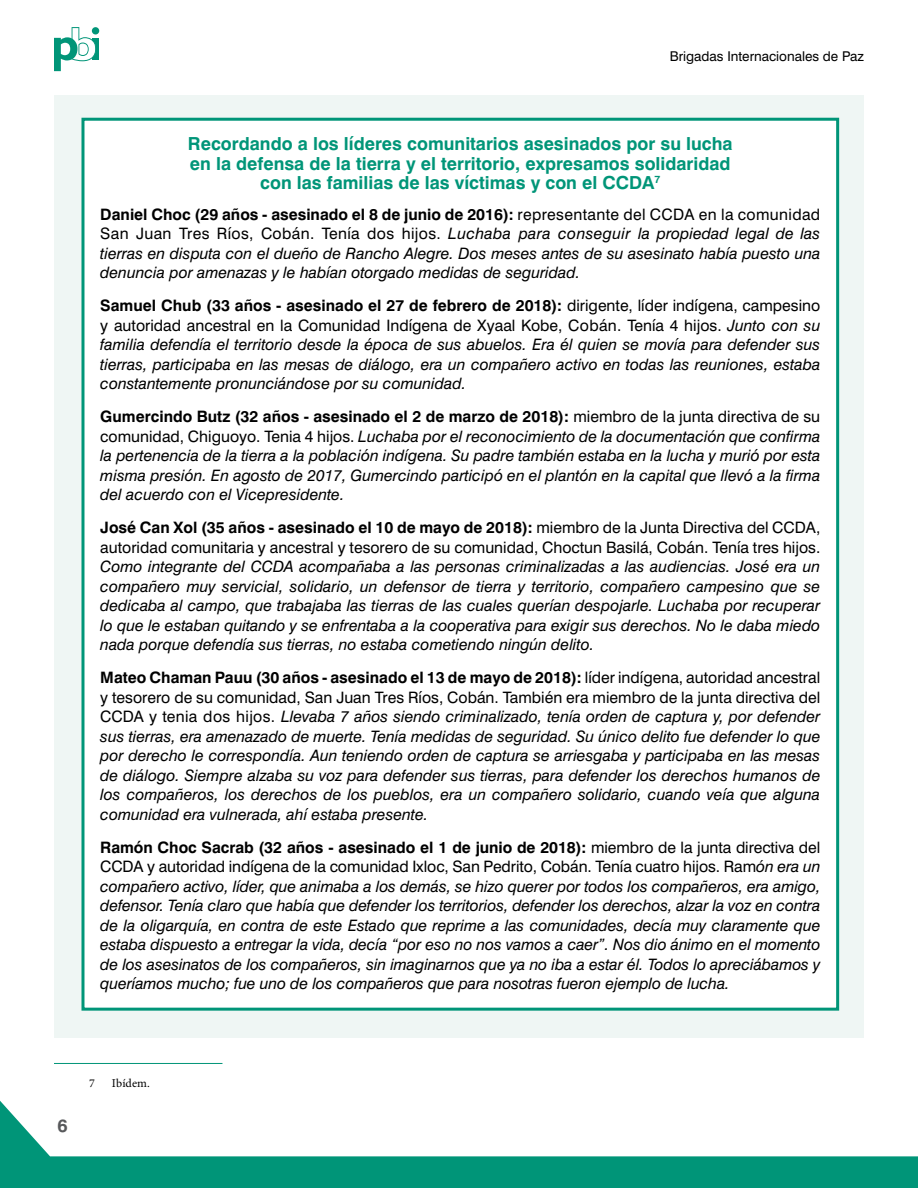
<style>
.page{position:relative;width:918px;height:1188px;background:#fff}
.page>*{position:absolute;margin:0;border:0;box-sizing:border-box;transform-origin:0 0}
.t1{font:700 18px/19.5px "Swiss 721 BT";color:#009578;text-align:center}
.t2{font:700 18px "Swiss 721 BT";color:#58595b}
.t3{font:italic 15.75px/19.5px "Swiss 721 BT";color:#000;text-align:justify}
.t4{font:15.75px/19.5px "Swiss 721 BT";color:#000}
.t5{font:13.5px "Swiss 721 BT";color:#000}
.t6{font:12px "Minion Pro";letter-spacing:.01em;color:#000}
.s1{font-weight:700;font-style:normal}
.s2{font-style:normal}
.s3{font-weight:700}
</style>
<div class="page">
<svg style="left:0;top:1063px;width:918px;height:125px"></svg>
<div style="left:92px;top:38px;width:7px;height:22px;background:#009578"></div>
<div style="left:92px;top:27px;width:7px;height:7px;background:#009578;border-radius:50%"></div>
<svg style="left:54px;top:27px;width:42px;height:44px"></svg>
<div style="left:54px;top:95px;width:810px;height:942px;background:#eff6f4"></div>
<div style="left:81px;top:118px;width:758px;height:893px;background:#fff;border:3px solid #009578"></div>
<hr style="left:54px;top:1063px;width:168px;height:1px;background:#009578">
<p class="t5" style="left:670px;top:48px;width:196px">Brigadas Internacionales de Paz</p>
<p class="t1" style="left:188px;top:134px;width:546px">Recordando a los líderes comunitarios asesinados por su lucha en la defensa de la tierra y el territorio, expresamos solidaridad con las familias de las víctimas y con el CCDA<sup>7</sup></p>
<p class="t3" style="left:100px;top:204px;width:722px"><span class="s1">Daniel Choc (29 años - asesinado el 8 de junio de 2016):</span> <span class="s2">representante del CCDA en la comunidad San Juan Tres Ríos, Cobán. Tenía dos hijos.</span> Luchaba para conseguir la propiedad legal de las tierras en disputa con el dueño de Rancho Alegre. Dos meses antes de su asesinato había puesto una denuncia por amenazas y le habían otorgado medidas de seguridad.</p>
<p class="t3" style="left:100px;top:296px;width:722px"><span class="s1">Samuel Chub (33 años - asesinado el 27 de febrero de 2018):</span> <span class="s2">dirigente, líder indígena, campesino y autoridad ancestral en la Comunidad Indígena de Xyaal Kobe, Cobán. Tenía 4 hijos.</span> Junto con su familia defendía el territorio desde la época de sus abuelos. Era él quien se movía para defender sus tierras, participaba en las mesas de diálogo, era un compañero activo en todas las reuniones, estaba constantemente pronunciándose por su comunidad.</p>
<p class="t3" style="left:100px;top:407px;width:722px"><span class="s1">Gumercindo Butz (32 años - asesinado el 2 de marzo de 2018):</span> <span class="s2">miembro de la junta directiva de su comunidad, Chiguoyo. Tenia 4 hijos.</span> Luchaba por el reconocimiento de la documentación que confirma la pertenencia de la tierra a la población indígena. Su padre también estaba en la lucha y murió por esta misma presión. En agosto de 2017, Gumercindo participó en el plantón en la capital que llevó a la firma del acuerdo con el Vicepresidente.</p>
<p class="t4" style="left:100px;top:518px;width:722px"><span class="s3">José Can Xol (35 años - asesinado el 10 de mayo de 2018):</span> miembro de la Junta Directiva del CCDA, autoridad comunitaria y ancestral y tesorero de su comunidad, Choctun Basilá, Cobán. Tenía tres hijos.</p>
<p class="t3" style="left:100px;top:557px;width:722px">Como integrante del CCDA acompañaba a las personas criminalizadas a las audiencias. José era un compañero muy servicial, solidario, un defensor de tierra y territorio, compañero campesino que se dedicaba al campo, que trabajaba las tierras de las cuales querían despojarle. Luchaba por recuperar lo que le estaban quitando y se enfrentaba a la cooperativa para exigir sus derechos. No le daba miedo nada porque defendía sus tierras, no estaba cometiendo ningún delito.</p>
<p class="t3" style="left:100px;top:668px;width:722px"><span class="s1">Mateo Chaman Pauu (30 años - asesinado el 13 de mayo de 2018):</span> <span class="s2">líder indígena, autoridad ancestral y tesorero de su comunidad, San Juan Tres Ríos, Cobán. También era miembro de la junta directiva del CCDA y tenia dos hijos.</span> Llevaba 7 años siendo criminalizado, tenía orden de captura y, por defender sus tierras, era amenazado de muerte. Tenía medidas de seguridad. Su único delito fue defender lo que por derecho le correspondía. Aun teniendo orden de captura se arriesgaba y participaba en las mesas de diálogo. Siempre alzaba su voz para defender sus tierras, para defender los derechos humanos de los compañeros, los derechos de los pueblos, era un compañero solidario, cuando veía que alguna comunidad era vulnerada, ahí estaba presente.</p>
<p class="t3" style="left:100px;top:837px;width:722px"><span class="s1">Ramón Choc Sacrab (32 años - asesinado el 1 de junio de 2018):</span> <span class="s2">miembro de la junta directiva del CCDA y autoridad indígena de la comunidad Ixloc, San Pedrito, Cobán. Tenía cuatro hijos. Ram</span>ón era un compañero activo, líder, que animaba a los demás, se hizo querer por todos los compañeros, era amigo, defensor. Tenía claro que había que defender los territorios, defender los derechos, alzar la voz en contra de la oligarquía, en contra de este Estado que reprime a las comunidades, decía muy claramente que estaba dispuesto a entregar la vida, decía “por eso no nos vamos a caer”. Nos dio ánimo en el momento de los asesinatos de los compañeros, sin imaginarnos que ya no iba a estar él. Todos lo apreciábamos y queríamos mucho; fue uno de los compañeros que para nosotras fueron ejemplo de lucha.</p>
<p class="t2" style="left:58px;top:1115px;width:12px">6</p>
<p class="t6" style="left:89px;top:1075px;width:7px">7</p>
<p class="t6" style="left:112px;top:1075px;width:40px">Ibídem.</p>
</div>
